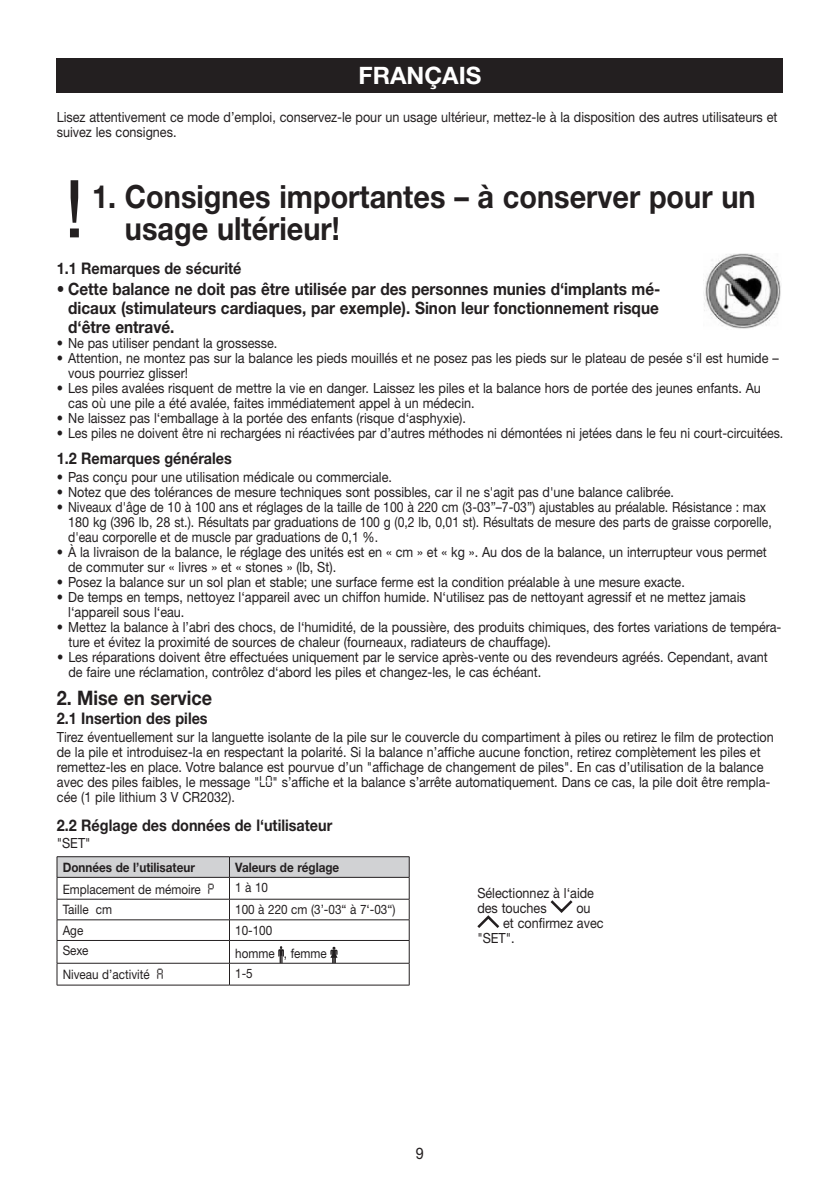
<style>
.page{position:relative;width:840px;height:1191px;background:#fff}
.page>*{position:absolute;margin:0;border:0;box-sizing:border-box;transform-origin:0 0}
.t1{font:80px "Helvetica Neue LTW1 G";color:#231f20}
.t2{font:700 32px/32px "Helvetica Neue LT Pro";color:#231f20;scale:.9 1}
.t3{font:700 24px "Helvetica Neue LT Pro";color:#fff}
.t4{font:700 20px "Helvetica Neue LTW1 G";color:#231f20;scale:.9 1}
.t5{font:700 17px/19px "Helvetica Neue LT Pro";color:#231f20;text-align:justify;scale:.9 1}
.t6{font:700 16px "Helvetica Neue LTW1 G";color:#231f20;scale:.9 1}
.t7{font:16px "Helvetica Neue LT Pro";color:#231f20;scale:.9 1}
.t8{font:14px/15px "Helvetica Neue LTW1 G";color:#231f20;scale:.9 1}
.t9{font:13px "Helvetica Neue LTW1 G";color:#231f20;scale:.9 1}
.t10{font:700 13px "Helvetica Neue LTW1 G";color:#231f20;scale:.9 1}
.s1{font-family:"Digital ICG"}
</style>
<div class="page">
<div style="left:57px;top:57px;width:725px;height:36px;background:#231f20"></div>
<hr style="left:57px;top:984px;width:172px;height:1px;background:#231f20">
<hr style="left:229px;top:984px;width:180px;height:1px;background:#231f20">
<svg style="left:550px;top:900px;width:23px;height:13px"></svg>
<svg style="left:477px;top:915px;width:23px;height:13px"></svg>
<svg style="left:57px;top:856px;width:352px;height:128px"></svg>
<img style="left:703px;top:254px;width:78px;height:75px">
<h3 class="t3" style="left:358px;top:61px;width:124px">Français</h3>
<p class="t8" style="left:57px;top:109px;width:801px">Lisez attentivement ce mode d’emploi, conservez-le pour un usage ultérieur, mettez-le à la disposition des autres utilisateurs et suivez les consignes.</p>
<h1 class="t1" style="left:64px;top:159px;width:22px">!</h1>
<h2 class="t2" style="left:125px;top:179px;width:701px;text-indent:-33px">1. Consignes importantes – à conserver pour un usage ultérieur!</h2>
<p class="t6" style="left:57px;top:258px;width:206px">1.1 Remarques de sécurité</p>
<p class="t5" style="left:68px;top:279px;width:659px;text-indent:-11px">• Cette balance ne doit pas être utilisée par des personnes munies d‘implants mé&shy;dicaux (stimulateurs cardiaques, par exemple). Sinon leur fonctionnement risque d‘être entravé.</p>
<p class="t8" style="left:57px;top:336px;width:246px">• Ne pas utiliser pendant la grossesse.</p>
<p class="t8" style="left:68px;top:351px;width:790px;text-indent:-11px">• Attention, ne montez pas sur la balance les pieds mouillés et ne posez pas les pieds sur le plateau de pesée s‘il est humide – vous pourriez glisser!</p>
<p class="t8" style="left:68px;top:381px;width:770px;text-indent:-11px">• Les piles avalées risquent de mettre la vie en danger. Laissez les piles et la balance hors de portée des jeunes enfants. Au cas où une pile a été avalée, faites immédiatement appel à un médecin.</p>
<p class="t8" style="left:57px;top:411px;width:456px">• Ne laissez pas l‘emballage à la portée des enfants (risque d‘asphyxie).</p>
<p class="t8" style="left:57px;top:426px;width:808px">• Les piles ne doivent être ni rechargées ni réactivées par d’autres méthodes ni démontées ni jetées dans le feu ni court-circuitées.</p>
<p class="t6" style="left:57px;top:448px;width:196px">1.2 Remarques générales</p>
<p class="t8" style="left:57px;top:469px;width:374px">• Pas conçu pour une utilisation médicale ou commerciale.</p>
<p class="t8" style="left:57px;top:484px;width:687px">• Notez que des tolérances de mesure techniques sont possibles, car il ne s'agit pas d'une balance calibrée.</p>
<p class="t8" style="left:68px;top:499px;width:783px;text-indent:-11px">• Niveaux d'âge de 10 à 100 ans et réglages de la taille de 100 à 220 cm (3-03”–7-03”) ajustables au préalable. Résistance : max<br>180 kg (396 lb, 28 st.). Résultats par graduations de 100 g (0,2 lb, 0,01 st). Résultats de mesure des parts de graisse corporelle, d'eau corporelle et de muscle par graduations de 0,1 %.</p>
<p class="t8" style="left:68px;top:544px;width:777px;text-indent:-11px">• À la livraison de la balance, le réglage des unités est en « cm » et « kg ». Au dos de la balance, un interrupteur vous permet de commuter sur « livres » et « stones » (lb, St).</p>
<p class="t8" style="left:57px;top:574px;width:699px">• Posez la balance sur un sol plan et stable; une surface ferme est la condition préalable à une mesure exacte.</p>
<p class="t8" style="left:68px;top:589px;width:753px;text-indent:-11px">• De temps en temps, nettoyez l‘appareil avec un chiffon humide. N‘utilisez pas de nettoyant agressif et ne mettez jamais l‘appareil sous l‘eau.</p>
<p class="t8" style="left:68px;top:619px;width:793px;text-indent:-11px">• Mettez la balance à l’abri des chocs, de l‘humidité, de la poussière, des produits chimiques, des fortes variations de tempéra&shy;ture et évitez la proximité de sources de chaleur (fourneaux, radiateurs de chauffage).</p>
<p class="t8" style="left:68px;top:649px;width:778px;text-indent:-11px">• Les réparations doivent être effectuées uniquement par le service après-vente ou des revendeurs agréés. Cependant, avant de faire une réclamation, contrôlez d‘abord les piles et changez-les, le cas échéant.</p>
<h3 class="t4" style="left:57px;top:685px;width:174px">2. Mise en service</h3>
<p class="t6" style="left:57px;top:709px;width:169px">2.1 Insertion des piles</p>
<p class="t8" style="left:57px;top:729px;width:797px">Tirez éventuellement sur la languette isolante de la pile sur le couvercle du compartiment à piles ou retirez le film de protection de la pile et introduisez-la en respectant la polarité. Si la balance n’affiche aucune fonction, retirez complètement les piles et remettez-les en place. Votre balance est pourvue d’un "affichage de changement de piles". En cas d’utilisation de la balance avec des piles faibles, le message "<span class="s1">LO</span>" s’affiche et la balance s’arrête automatiquement. Dans ce cas, la pile doit être rempla&shy;cée (1 pile lithium 3 V CR2032).</p>
<p class="t6" style="left:57px;top:815px;width:307px">2.2 Réglage des données de l‘utilisateur</p>
<p class="t8" style="left:57px;top:836px;width:39px">"SET"</p>
<p class="t10" style="left:63px;top:859px;width:148px">Données de l’utilisateur</p>
<p class="t10" style="left:235px;top:859px;width:117px">Valeurs de réglage</p>
<p class="t8" style="left:477px;top:885px;width:131px">Sélectionnez à l‘aide des touches</p>
<p class="t9" style="left:63px;top:881px;width:170px">Emplacement de mémoire <span class="s1">P</span></p>
<p class="t9" style="left:235px;top:879px;width:38px">1à10</p>
<p class="t9" style="left:63px;top:901px;width:56px">Taille cm</p>
<p class="t9" style="left:235px;top:901px;width:179px">100 à 220 cm (3’-03“ à 7‘-03“)</p>
<p class="t9" style="left:63px;top:922px;width:24px">Age</p>
<p class="t9" style="left:235px;top:922px;width:43px">10-100</p>
<p class="t9" style="left:63px;top:942px;width:30px">Sexe</p>
<p class="t9" style="left:235px;top:945px;width:103px">homme , femme</p>
<p class="t9" style="left:63px;top:966px;width:113px">Niveau d’activité <span class="s1">A</span></p>
<p class="t9" style="left:235px;top:965px;width:21px">1-5</p>
<p class="t8" style="left:576px;top:900px;width:17px">ou</p>
<p class="t8" style="left:503px;top:915px;width:113px">et confirmez avec</p>
<p class="t8" style="left:477px;top:930px;width:43px">"SET".</p>
<p class="t7" style="left:416px;top:1143px;width:10px">9</p>
</div>
